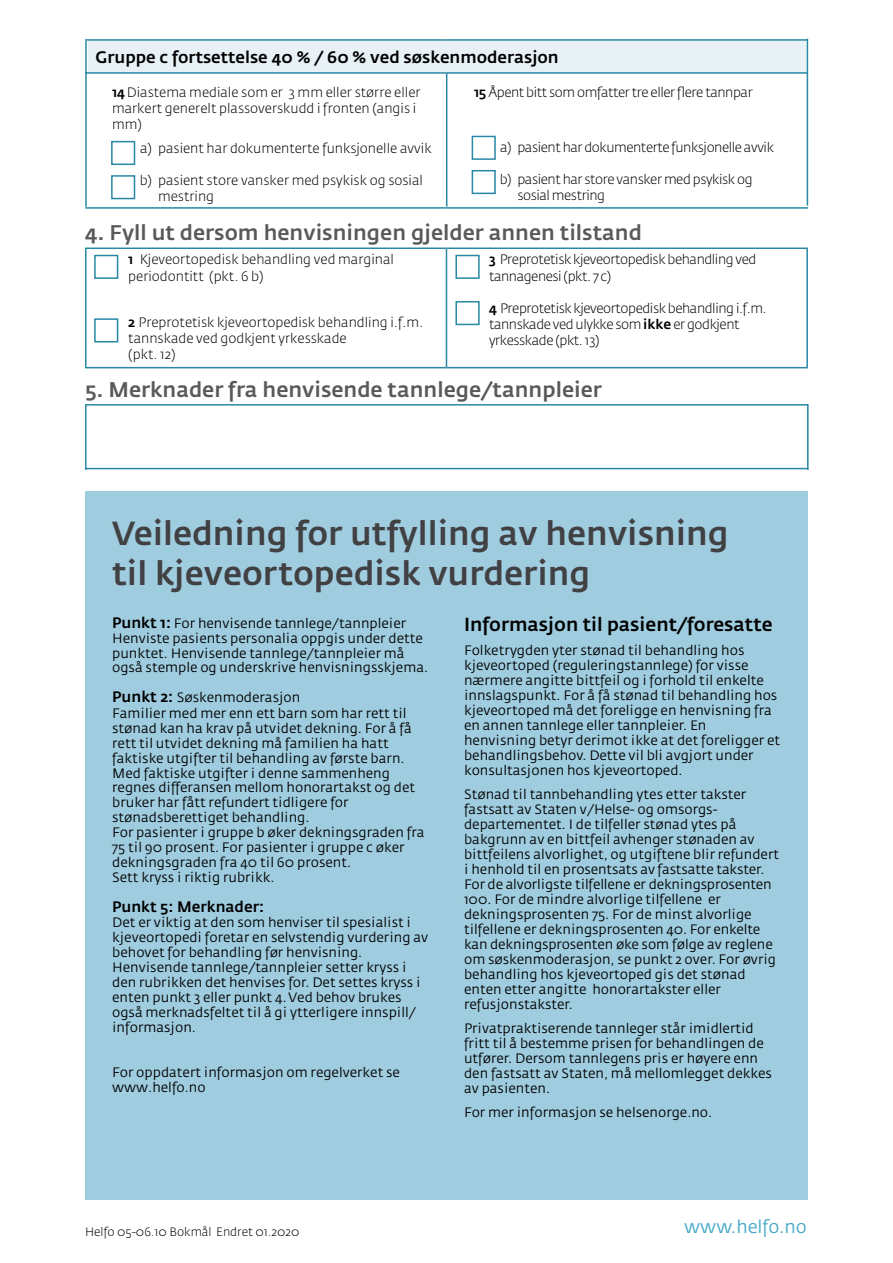
<style>
.page{position:relative;width:893px;height:1263px;background:#fff}
.page>*{position:absolute;margin:0;border:0;box-sizing:border-box;transform-origin:0 0}
.t1{font:500 33px/39.6px "Fedra Sans";color:#414042}
.t2{font:500 21px "Fedra Sans";color:#58595b}
.t3{font:500 18.75px "Fedra Sans";color:#000}
.t4{font:18px "Fedra Sans";color:#44a7c7}
.t5{font:500 16.5px "Fedra Sans";color:#000}
.t6{font:500 15px "Fedra Sans";color:#000}
.t7{font:13.5px/15px "Fedra Sans";color:#000}
.t8{font:300 13.5px/16.2px "Fedra Sans";color:#000}
.t9{font:300 13.5px/16.2px "Fedra Sans";letter-spacing:-.03em;color:#000}
.t10{font:300 12px "Fedra Sans";color:#000}
.s1{font-weight:500}
.s2{font-weight:500;font-size:15px}
</style>
<div class="page">
<div style="left:88px;top:40px;width:718px;height:32px;background:#e7f1f6"></div>
<div style="left:85px;top:491px;width:722px;height:708px;background:#9fccdf"></div>
<hr style="left:85px;top:247px;width:361px;height:2px;background:#2988a5">
<hr style="left:85px;top:249px;width:2px;height:118px;background:#2988a5">
<hr style="left:446px;top:247px;width:362px;height:2px;background:#2988a5">
<hr style="left:446px;top:249px;width:1px;height:118px;background:#2988a5">
<hr style="left:806px;top:249px;width:2px;height:118px;background:#2988a5">
<hr style="left:85px;top:367px;width:361px;height:1px;background:#2988a5">
<hr style="left:446px;top:367px;width:362px;height:1px;background:#2988a5">
<hr style="left:85px;top:405px;width:1px;height:65px;background:#2988a5">
<hr style="left:807px;top:405px;width:1px;height:65px;background:#2988a5">
<hr style="left:85px;top:468px;width:723px;height:1px;background:#2988a5">
<hr style="left:85px;top:404px;width:723px;height:2px;background:#2988a5">
<div style="left:94px;top:255px;width:24px;height:24px;background:#fff;border:2px solid #2988a5"></div>
<div style="left:94px;top:318px;width:24px;height:24px;background:#fff;border:2px solid #2988a5"></div>
<div style="left:455px;top:255px;width:25px;height:24px;background:#fff;border:2px solid #2988a5"></div>
<div style="left:455px;top:301px;width:25px;height:24px;background:#fff;border:2px solid #2988a5"></div>
<hr style="left:85px;top:41px;width:2px;height:166px;background:#2988a5">
<hr style="left:446px;top:73px;width:1px;height:134px;background:#2988a5">
<hr style="left:806px;top:39px;width:2px;height:167px;background:#2988a5">
<hr style="left:85px;top:207px;width:362px;height:2px;background:#2988a5">
<hr style="left:447px;top:207px;width:361px;height:2px;background:#2988a5">
<div style="left:472px;top:136px;width:24px;height:24px;background:#fff;border:2px solid #2988a5"></div>
<div style="left:472px;top:170px;width:24px;height:24px;background:#fff;border:2px solid #2988a5"></div>
<div style="left:111px;top:141px;width:24px;height:24px;background:#fff;border:2px solid #2988a5"></div>
<div style="left:111px;top:175px;width:24px;height:24px;background:#fff;border:2px solid #2988a5"></div>
<hr style="left:85px;top:72px;width:361px;height:2px;background:#2988a5">
<hr style="left:446px;top:72px;width:362px;height:2px;background:#2988a5">
<hr style="left:85px;top:39px;width:361px;height:2px;background:#2988a5">
<hr style="left:446px;top:39px;width:362px;height:2px;background:#2988a5">
<p class="t5" style="left:96px;top:48px;width:465px">Gruppe c fortsettelse 40 % / 60 % ved søskenmoderasjon</p>
<p class="t8" style="left:112px;top:85px;width:310px"><span class="s1">14</span> Diastema mediale som er 3 mm eller større eller markert generelt plassoverskudd i fronten (angis i mm)</p>
<p class="t8" style="left:140px;top:141px;width:293px">a) pasient har dokumenterte funksjonelle avvik</p>
<p class="t8" style="left:158px;top:173px;width:266px;text-indent:-18px">b) pasient store vansker med psykisk og sosial mestring</p>
<p class="t9" style="left:474px;top:85px;width:280px"><span class="s1">15</span> Åpent bitt som omfatter tre eller flere tannpar</p>
<p class="t9" style="left:500px;top:139px;width:275px">a) pasient har dokumenterte funksjonelle avvik</p>
<p class="t9" style="left:517px;top:172px;width:237px;text-indent:-18px">b) pasient har store vansker med psykisk og sosial mestring</p>
<p class="t2" style="left:85px;top:220px;width:558px">4. Fyll ut dersom henvisningen gjelder annen tilstand</p>
<p class="t8" style="left:128px;top:252px;width:267px"><span class="s1">1</span> Kjeveortopedisk behandling ved marginal periodontitt (pkt. 6 b)</p>
<p class="t8" style="left:128px;top:314px;width:296px"><span class="s1">2</span> Preprotetisk kjeveortopedisk behandling i.f.m. tannskade ved godkjent yrkesskade<br>(pkt. 12)</p>
<p class="t9" style="left:489px;top:252px;width:269px"><span class="s1">3</span> Preprotetisk kjeveortopedisk behandling ved tannagenesi (pkt. 7 c)</p>
<p class="t9" style="left:489px;top:301px;width:279px"><span class="s1">4</span> Preprotetisk kjeveortopedisk behandling i.f.m. tannskade ved ulykke som <span class="s1">ikke</span> er godkjent yrkesskade (pkt. 13)</p>
<p class="t2" style="left:85px;top:378px;width:518px">5. Merknader fra henvisende tannlege/tannpleier</p>
<p class="t1" style="left:112px;top:515px;width:618px">Veiledning for utfylling av henvisning til kjeveortopedisk vurdering</p>
<p class="t7" style="left:112px;top:616px;width:317px"><span class="s2">Punkt 1:</span> For henvisende tannlege/tannpleier Henviste pasients personalia oppgis under dette punktet. Henvisende tannlege/tannpleier må også stemple og underskrive henvisningsskjema.</p>
<p class="t7" style="left:112px;top:691px;width:314px"><span class="s2">Punkt 2:</span> Søskenmoderasjon<br>Familier med mer enn ett barn som har rett til stønad kan ha krav på utvidet dekning. For å få rett til utvidet dekning må familien ha hatt faktiske utgifter til behandling av første barn.<br>Med faktiske utgifter i denne sammenheng regnes differansen mellom honorartakst og det bruker har fått refundert tidligere for stønadsberettiget behandling.<br>For pasienter i gruppe b øker dekningsgraden fra 75 til 90 prosent. For pasienter i gruppe c øker dekningsgraden fra 40 til 60 prosent.<br>Sett kryss i riktig rubrikk.</p>
<p class="t6" style="left:112px;top:898px;width:153px">Punkt 5: Merknader:</p>
<p class="t7" style="left:112px;top:915px;width:317px">Det er viktig at den som henviser til spesialist i kjeveortopedi foretar en selvstendig vurdering av behovet for behandling før henvisning.<br>Henvisende tannlege/tannpleier setter kryss i den rubrikken det henvises for. Det settes kryss i enten punkt 3 eller punkt 4. Ved behov brukes også merknadsfeltet til å gi ytterligere innspill/ informasjon.</p>
<p class="t7" style="left:112px;top:1065px;width:289px">For oppdatert informasjon om regelverket se www.helfo.no</p>
<p class="t3" style="left:464px;top:614px;width:310px">Informasjon til pasient/foresatte</p>
<p class="t7" style="left:464px;top:643px;width:318px">Folketrygden yter stønad til behandling hos kjeveortoped (reguleringstannlege) for visse nærmere angitte bittfeil og i forhold til enkelte innslagspunkt. For å få stønad til behandling hos kjeveortoped må det foreligge en henvisning fra en annen tannlege eller tannpleier. En henvisning betyr derimot ikke at det foreligger et behandlingsbehov. Dette vil bli avgjort under konsultasjonen hos kjeveortoped.</p>
<p class="t7" style="left:464px;top:787px;width:316px">Stønad til tannbehandling ytes etter takster fastsatt av Staten v/Helse- og omsorgs&shy;departementet. I de tilfeller stønad ytes på bakgrunn av en bittfeil avhenger stønaden av bittfeilens alvorlighet, og utgiftene blir refundert i henhold til en prosentsats av fastsatte takster.<br>For de alvorligste tilfellene er dekningsprosenten 100. For de mindre alvorlige tilfellene er dekningsprosenten 75. For de minst alvorlige tilfellene er dekningsprosenten 40. For enkelte kan dekningsprosenten øke som følge av reglene om søskenmoderasjon, se punkt 2 over. For øvrig behandling hos kjeveortoped gis det stønad enten etter angitte honorartakster eller refusjonstakster.</p>
<p class="t7" style="left:464px;top:1021px;width:309px">Privatpraktiserende tannleger står imidlertid fritt til å bestemme prisen for behandlingen de utfører. Dersom tannlegens pris er høyere enn den fastsatt av Staten, må mellomlegget dekkes av pasienten.</p>
<p class="t7" style="left:464px;top:1105px;width:250px">For mer informasjon se helsenorge.no.</p>
<p class="t10" style="left:85px;top:1225px;width:216px">Helfo 05-06.10 Bokmål Endret 01.2020</p>
<p class="t4" style="left:684px;top:1217px;width:124px">www.helfo.no</p>
</div>
